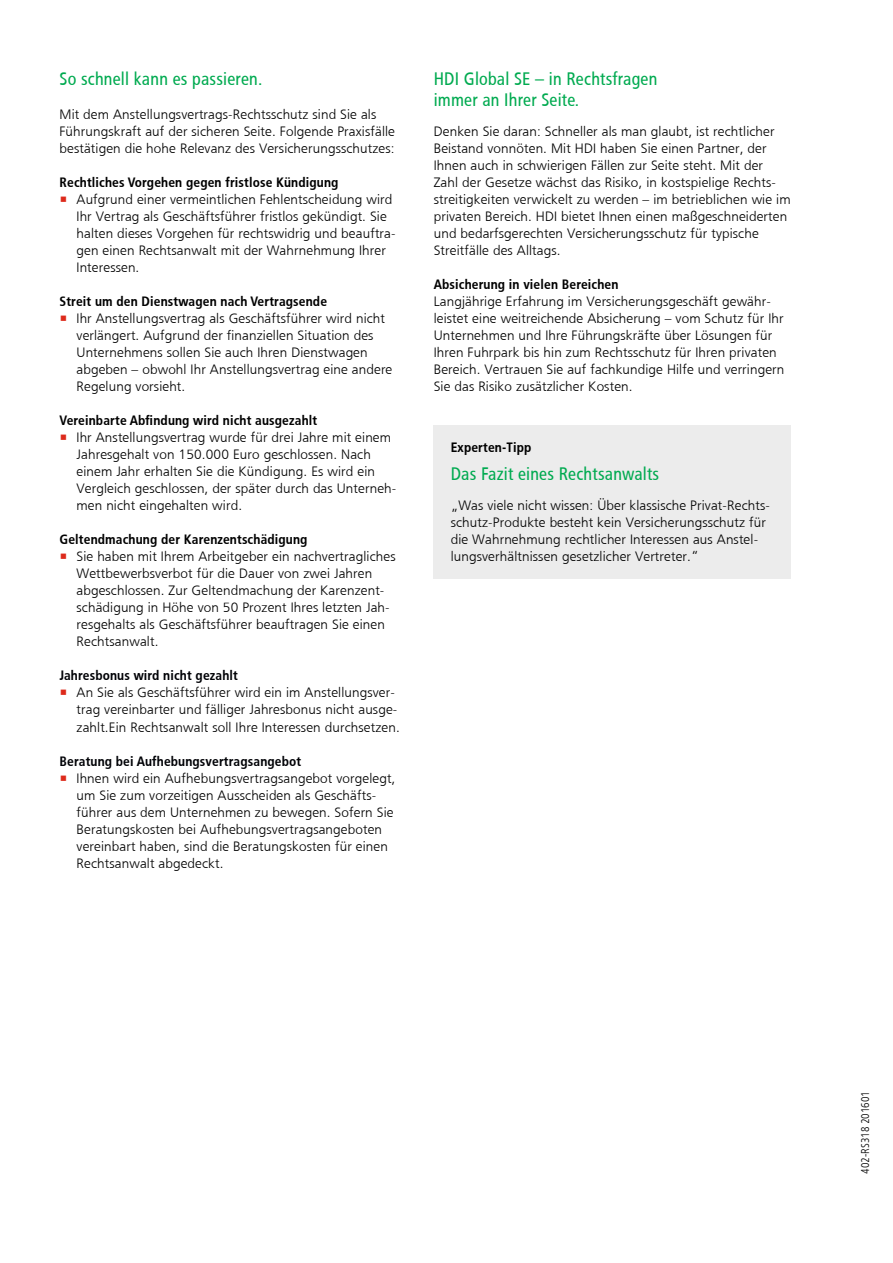
<style>
.page{position:relative;width:893px;height:1263px;background:#fff}
.page>*{position:absolute;margin:0;border:0;box-sizing:border-box;transform-origin:0 0}
.t1{font:18px/21.6px "HDI Gerling Sans Cond Regular";letter-spacing:.01em;color:#00aa50}
.t2{font:13.5px/17px "HDI Gerling Sans Light";letter-spacing:.01em;color:#000}
.t3{font:13.5px "HDI Gerling Sans Cond Bold";letter-spacing:.01em;color:#000}
.t4{font:13.5px "HDI Gerling Sans Cond Bold";letter-spacing:.01em;color:#010206}
.t5{font:11.25px "HDI Gerling Sans Cond Light";color:#000}
.s1{color:#dd2a1b}
</style>
<div class="page">
<div style="left:434px;top:425px;width:357px;height:153px;background:#ececec"></div>
<h1 class="t1" style="left:60px;top:68px;width:204px">So schnell kann es passieren.</h1>
<p class="t2" style="left:60px;top:106px;width:337px">Mit dem Anstellungsvertrags-Rechtsschutz sind Sie als<br>Führungskraft auf der sicheren Seite. Folgende Praxisfälle bestätigen die hohe Relevanz des Versicherungsschutzes:</p>
<p class="t3" style="left:60px;top:175px;width:280px">Rechtliches Vorgehen gegen fristlose Kündigung</p>
<p class="t2" style="left:77px;top:191px;width:321px;text-indent:-17px"><span class="s1">•</span> Aufgrund einer vermeintlichen Fehlentscheidung wird Ihr Vertrag als Geschäftsführer fristlos gekündigt. Sie halten dieses Vorgehen für rechtswidrig und beauftra&shy;gen einen Rechtsanwalt mit der Wahrnehmung Ihrer Interessen.</p>
<p class="t3" style="left:60px;top:294px;width:269px">Streit um den Dienstwagen nach Vertragsende</p>
<p class="t2" style="left:77px;top:310px;width:317px;text-indent:-17px"><span class="s1">•</span> Ihr Anstellungsvertrag als Geschäftsführer wird nicht verlängert. Aufgrund der finanziellen Situation des Unternehmens sollen Sie auch Ihren Dienstwagen abgeben – obwohl Ihr Anstellungsvertrag eine andere Regelung vorsieht.</p>
<p class="t3" style="left:60px;top:413px;width:259px">Vereinbarte Abfindung wird nicht ausgezahlt</p>
<p class="t2" style="left:77px;top:429px;width:321px;text-indent:-17px"><span class="s1">•</span> Ihr Anstellungsvertrag wurde für drei Jahre mit einem Jahresgehalt von 150.000 Euro geschlossen. Nach einem Jahr erhalten Sie die Kündigung. Es wird ein Vergleich geschlossen, der später durch das Unterneh&shy;men nicht eingehalten wird.</p>
<p class="t3" style="left:60px;top:532px;width:249px">Geltendmachung der Karenzentschädigung</p>
<p class="t2" style="left:77px;top:548px;width:321px;text-indent:-17px"><span class="s1">•</span> Sie haben mit Ihrem Arbeitgeber ein nachvertragliches Wettbewerbsverbot für die Dauer von zwei Jahren abgeschlossen. Zur Geltendmachung der Karenzent&shy;schädigung in Höhe von 50 Prozent Ihres letzten Jah&shy;resgehalts als Geschäftsführer beauftragen Sie einen Rechtsanwalt.</p>
<p class="t4" style="left:60px;top:668px;width:180px">Jahresbonus wird nicht gezahlt</p>
<p class="t2" style="left:77px;top:684px;width:325px;text-indent:-17px"><span class="s1">•</span> An Sie als Geschäftsführer wird ein im Anstellungsver&shy;trag vereinbarter und fälliger Jahresbonus nicht ausge&shy;zahlt.Ein Rechtsanwalt soll Ihre Interessen durchsetzen.</p>
<p class="t4" style="left:60px;top:753px;width:243px">Beratung bei Aufhebungsvertragsangebot</p>
<p class="t2" style="left:77px;top:769px;width:320px;text-indent:-17px"><span class="s1">•</span> Ihnen wird ein Aufhebungsvertragsangebot vorgelegt, um Sie zum vorzeitigen Ausscheiden als Geschäfts&shy;führer aus dem Unternehmen zu bewegen. Sofern Sie Beratungskosten bei Aufhebungsvertragsangeboten vereinbart haben, sind die Beratungskosten für einen Rechtsanwalt abgedeckt.</p>
<h1 class="t1" style="left:434px;top:68px;width:225px">HDI Global SE – in Rechtsfragen immer an Ihrer Seite.</h1>
<p class="t2" style="left:434px;top:123px;width:358px">Denken Sie daran: Schneller als man glaubt, ist rechtlicher Beistand vonnöten. Mit HDI haben Sie einen Partner, der Ihnen auch in schwierigen Fällen zur Seite steht. Mit der Zahl der Gesetze wächst das Risiko, in kostspielige Rechts&shy;streitigkeiten verwickelt zu werden – im betrieblichen wie im privaten Bereich. HDI bietet Ihnen einen maßgeschneiderten und bedarfsgerechten Versicherungsschutz für typische Streitfälle des Alltags.</p>
<p class="t3" style="left:434px;top:277px;width:186px">Absicherung in vielen Bereichen</p>
<p class="t2" style="left:434px;top:293px;width:352px">Langjährige Erfahrung im Versicherungsgeschäft gewähr&shy;leistet eine weitreichende Absicherung – vom Schutz für Ihr Unternehmen und Ihre Führungskräfte über Lösungen für Ihren Fuhrpark bis hin zum Rechtsschutz für Ihren privaten Bereich. Vertrauen Sie auf fachkundige Hilfe und verringern Sie das Risiko zusätzlicher Kosten.</p>
<p class="t3" style="left:451px;top:439px;width:82px">Experten-Tipp</p>
<h1 class="t1" style="left:451px;top:463px;width:210px">Das Fazit eines Rechtsanwalts</h1>
<p class="t2" style="left:451px;top:497px;width:321px">„Was viele nicht wissen: Über klassische Privat-Rechts&shy;schutz-Produkte besteht kein Versicherungsschutz für die Wahrnehmung rechtlicher Interessen aus Anstel&shy;lungsverhältnissen gesetzlicher Vertreter.“</p>
<p class="t5" style="left:859px;top:1174px;width:84px;rotate:-90deg">402-RS318 201601</p>
</div>
